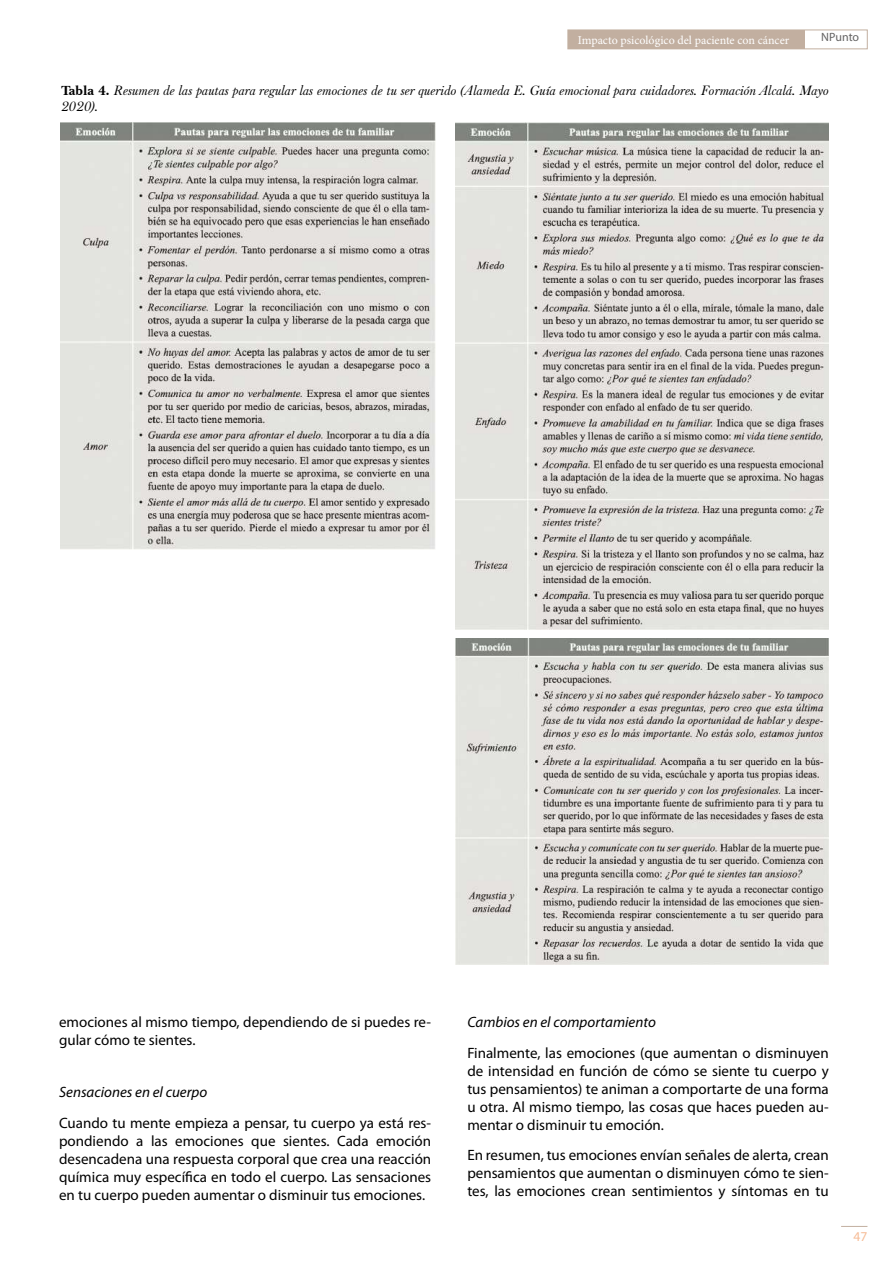
<style>
.page{position:relative;width:893px;height:1263px;background:#fff}
.page>*{position:absolute;margin:0;border:0;box-sizing:border-box;transform-origin:0 0}
.t1{font:15px/18px "Myriad Pro";color:#000;text-align:justify}
.t2{font:italic 15px "Myriad Pro";color:#000}
.t3{font:italic 13.5px/16.2px "Baskerville F";color:#000}
.t4{font:13.5px "Myriad Pro";color:#f6bc96}
.t5{font:12px "Minion Pro";color:#fff}
.t6{font:12px "Myriad Pro";letter-spacing:-.005em;color:#646363}
.s1{font-family:"Baskerville BT";font-weight:700;font-style:normal}
</style>
<div class="page">
<svg style="left:841px;top:1226px;width:26px;height:1px"></svg>
<div style="left:568px;top:30px;width:299px;height:19px;border:1px solid #c2afa0"></div>
<div style="left:568px;top:30px;width:236px;height:19px;background:#c2afa0"></div>
<svg style="left:60px;top:124px;width:1px;height:13px"></svg>
<img style="left:61px;top:122px;width:375px;height:427px">
<img style="left:455px;top:122px;width:374px;height:507px">
<img style="left:455px;top:639px;width:374px;height:326px">
<p class="t5" style="left:578px;top:32px;width:213px">Impacto psicológico del paciente con cáncer</p>
<p class="t6" style="left:821px;top:30px;width:40px">NPunto</p>
<p class="t3" style="left:61px;top:82px;width:769px"><span class="s1">Tabla 4.</span> Resumen de las pautas para regular las emociones de tu ser querido (Alameda E. Guía emocional para cuidadores. Formación Alcalá. Mayo<br>2020).</p>
<p class="t1" style="left:59px;top:1012px;width:374px">emociones al mismo tiempo, dependiendo de si puedes re&shy;gular cómo te sientes.</p>
<p class="t2" style="left:59px;top:1082px;width:150px">Sensaciones en el cuerpo</p>
<p class="t1" style="left:59px;top:1113px;width:374px">Cuando tu mente empieza a pensar, tu cuerpo ya está res&shy;pondiendo a las emociones que sientes. Cada emoción desencadena una respuesta corporal que crea una reacción química muy específica en todo el cuerpo. Las sensaciones en tu cuerpo pueden aumentar o disminuir tus emociones.</p>
<p class="t2" style="left:467px;top:1012px;width:190px">Cambios en el comportamiento</p>
<p class="t1" style="left:467px;top:1043px;width:363px">Finalmente, las emociones (que aumentan o disminuyen de intensidad en función de cómo se siente tu cuerpo y tus pensamientos) te animan a comportarte de una forma u otra. Al mismo tiempo, las cosas que haces pueden au&shy;mentar o disminuir tu emoción.</p>
<p class="t1" style="left:467px;top:1146px;width:363px">En resumen, tus emociones envían señales de alerta, crean pensamientos que aumentan o disminuyen cómo te sien&shy;tes, las emociones crean sentimientos y síntomas en tu</p>
<p class="t4" style="left:854px;top:1228px;width:15px">47</p>
</div>
